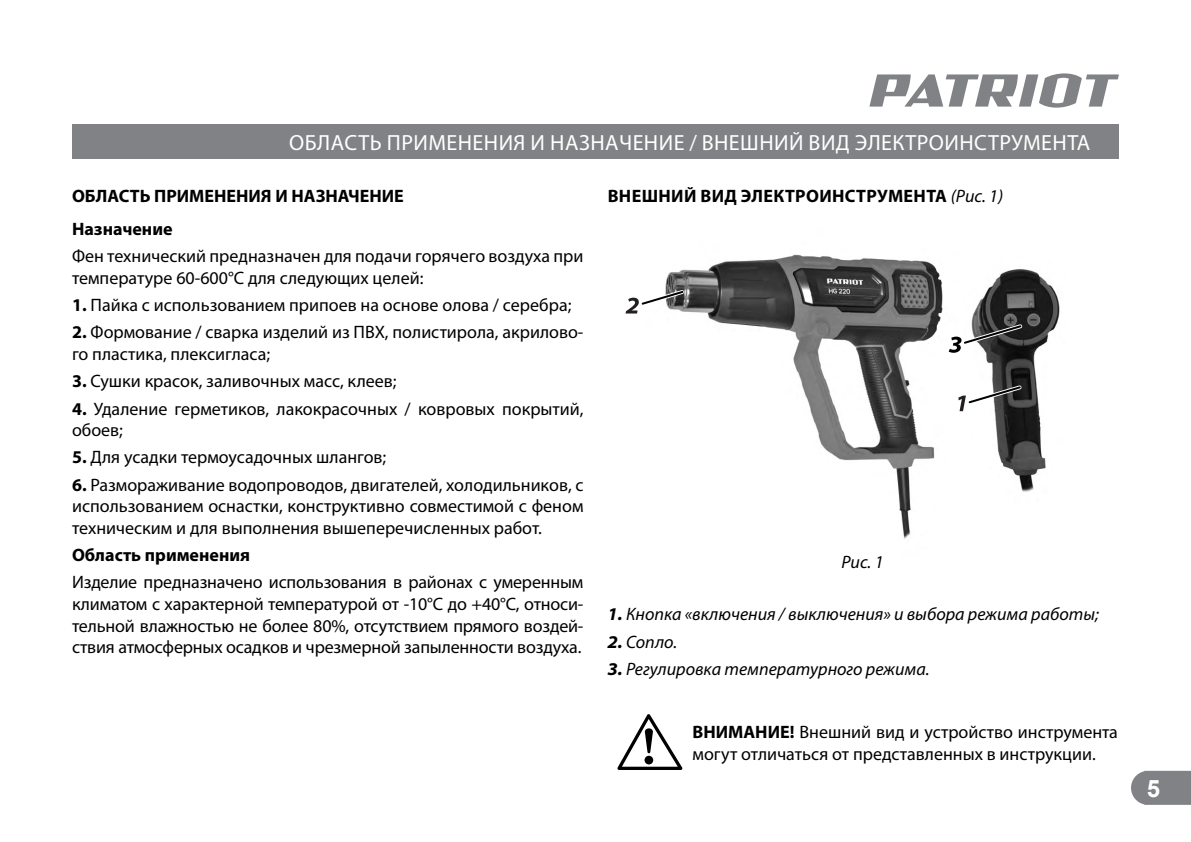
<style>
.page{position:relative;width:1191px;height:842px;background:#fff}
.page>*{position:absolute;margin:0;border:0;box-sizing:border-box;transform-origin:0 0}
.t1{font:700 24px "Arial";color:#fff}
.t2{font:22px "Myriad Pro";letter-spacing:.02em;color:#fff}
.t3{font:18px/21.6px "Myriad Pro";color:#000}
.t4{font:italic 18px "Myriad Pro";color:#000}
.t5{font:700 18px/33px "Myriad Pro";color:#000}
.t6{font:700 18px "Myriad Pro";letter-spacing:.02em;color:#000}
.s1{font-weight:700}
.s2{font-weight:400;font-style:italic}
.s3{font-weight:700;font-stretch:semi-expanded}
</style>
<div class="page">
<svg style="left:1131px;top:771px;width:60px;height:34px;background:#888a8c"></svg>
<svg style="left:869px;top:73px;width:250px;height:35px"></svg>
<img style="left:665px;top:254px;width:298px;height:285px">
<img style="left:971px;top:269px;width:89px;height:223px">
<div style="left:72px;top:124px;width:1047px;height:34px;background:#808285"></div>
<svg style="left:617px;top:714px;width:66px;height:56px"></svg>
<svg style="left:958px;top:382px;width:66px;height:29px"></svg>
<svg style="left:625px;top:287px;width:62px;height:26px"></svg>
<svg style="left:948px;top:321px;width:77px;height:32px"></svg>
<p class="t2" style="left:289px;top:129px;width:802px">ОБЛАСТЬ ПРИМЕНЕНИЯ И НАЗНАЧЕНИЕ / ВНЕШНИЙ ВИД ЭЛЕКТРОИНСТРУМЕНТА</p>
<p class="t5" style="left:72px;top:180px;width:333px">ОБЛАСТЬ ПРИМЕНЕНИЯ И НАЗНАЧЕНИЕ<br>Назначение</p>
<p class="t3" style="left:72px;top:245px;width:513px">Фен технический предназначен для подачи горячего воздуха при температуре 60-600°С для следующих целей:</p>
<p class="t3" style="left:72px;top:294px;width:501px"><span class="s1">1.</span> Пайка с использованием припоев на основе олова / серебра;</p>
<p class="t3" style="left:72px;top:321px;width:513px"><span class="s1">2.</span> Формование / сварка изделий из ПВХ, полистирола, акрилово&shy;го пластика, плексигласа;</p>
<p class="t3" style="left:72px;top:370px;width:326px"><span class="s1">3.</span> Сушки красок, заливочных масс, клеев;</p>
<p class="t3" style="left:72px;top:397px;width:513px"><span class="s1">4.</span> Удаление герметиков, лакокрасочных / ковровых покрытий, обоев;</p>
<p class="t3" style="left:72px;top:446px;width:316px"><span class="s1">5.</span> Для усадки термоусадочных шлангов;</p>
<p class="t3" style="left:72px;top:474px;width:513px;text-align:justify"><span class="s1">6.</span> Размораживание водопроводов, двигателей, холодильников, с использованием оснастки, конструктивно совместимой с феном техническим и для выполнения вышеперечисленных работ.</p>
<p class="t5" style="left:72px;top:539px;width:180px">Область применения</p>
<p class="t3" style="left:72px;top:571px;width:513px;text-align:justify">Изделие предназначено использования в районах с умеренным климатом с характерной температурой от -10°С до +40°С, относи&shy;тельной влажностью не более 80%, отсутствием прямого воздей&shy;ствия атмосферных осадков и чрезмерной запыленности воздуха.</p>
<p class="t6" style="left:607px;top:186px;width:397px">ВНЕШНИЙ ВИД ЭЛЕКТРОИНСТРУМЕНТА <span class="s2">(Рис. 1)</span></p>
<p class="t4" style="left:841px;top:551px;width:44px">Рис. 1</p>
<p class="t4" style="left:607px;top:603px;width:493px"><span class="s3">1.</span> Кнопка «включения / выключения» и выбора режима работы;</p>
<p class="t4" style="left:607px;top:630px;width:71px"><span class="s3">2.</span> Сопло.</p>
<p class="t4" style="left:607px;top:658px;width:324px"><span class="s3">3.</span> Регулировка температурного режима.</p>
<p class="t3" style="left:692px;top:721px;width:427px"><span class="s1">ВНИМАНИЕ!</span> Внешний вид и устройство инструмента могут отличаться от представленных в инструкции.</p>
<h1 class="t1" style="left:1146px;top:771px;width:15px">5</h1>
</div>
